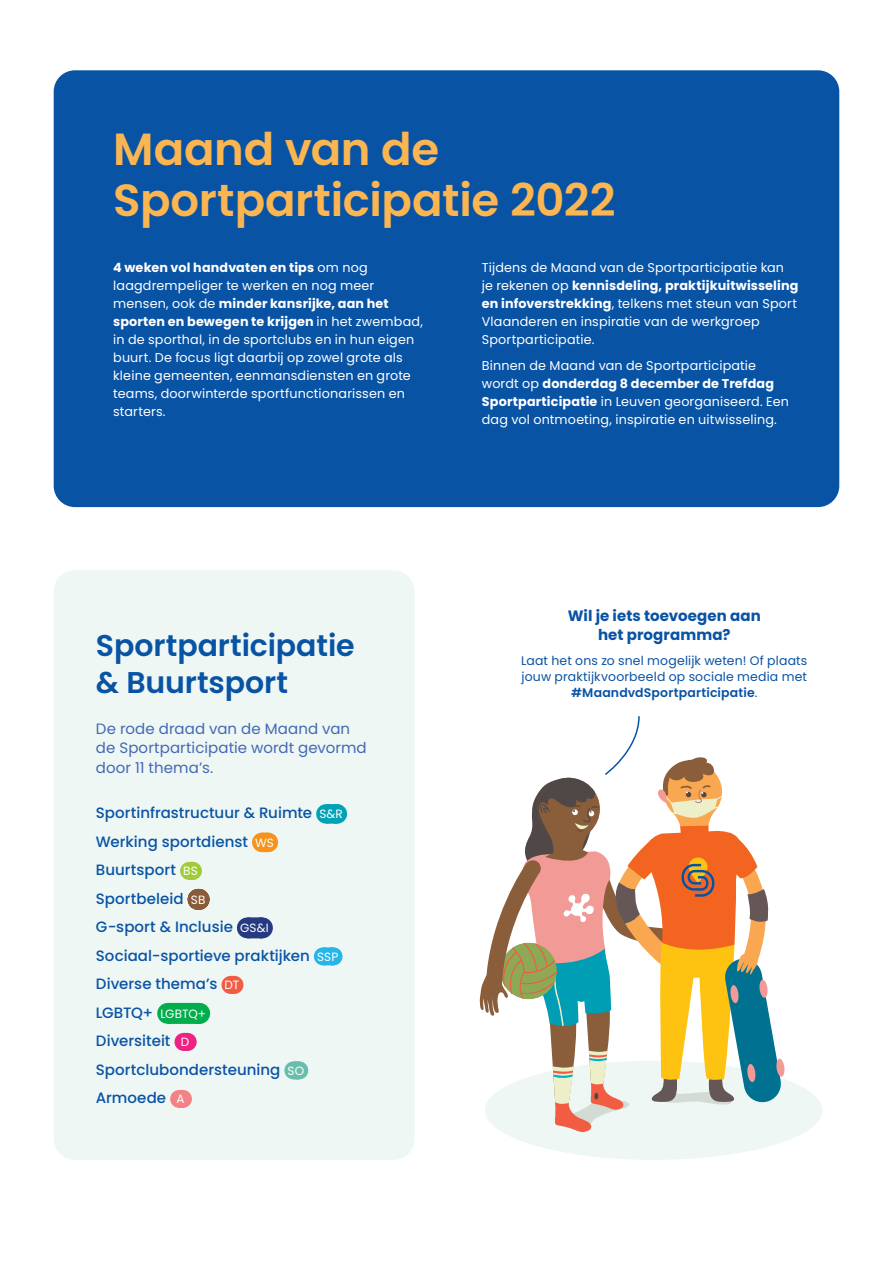
<style>
.page{position:relative;width:893px;height:1263px;background:#fff}
.page>*{position:absolute;margin:0;border:0;box-sizing:border-box;transform-origin:0 0}
.ISB_-_H2{font:600 45px/51px "Poppins";letter-spacing:-.005em;color:#fbb551}
.ISB_-_H2-2{font:600 30px/37.5px "Poppins";letter-spacing:-.005em;color:#0953a5}
.ISB_-thema{font:500 15px "Poppins";color:#0953a5}
.ISb_-_intro_2{font:15px/19.5px "Poppins";letter-spacing:.005em;color:#4369b3}
.ISb_-_intro_2-2{font:700 15px/19.5px "Poppins";letter-spacing:.005em;color:#0953a5;text-align:center}
.ISb_-_intro_2-3{font:12.75px/18px "Poppins";letter-spacing:.01em;color:#fff}
.ISB_-_3_sessie_uitle{font:12.45px/16.2px "Poppins";letter-spacing:.015em;color:#0953a5;text-align:center}
.s1{font-weight:700}
.s2{font-weight:400;font-size:12px;color:#fff}
.s3{font-weight:600}
</style>
<div class="page">
<div style="left:54px;top:70px;width:785px;height:437px;background:#0953a5;border-radius:21px"></div>
<div style="left:54px;top:570px;width:361px;height:590px;background:#eef7f4;border-radius:21px"></div>
<svg style="left:326px;top:804px;width:11px;height:20px"></svg>
<svg style="left:262px;top:833px;width:6px;height:19px"></svg>
<svg style="left:189px;top:862px;width:4px;height:18px"></svg>
<svg style="left:198px;top:889px;width:1px;height:21px"></svg>
<div style="left:247px;top:917px;width:14px;height:21px;background:#253a80"></div>
<svg style="left:254px;top:917px;width:8px;height:21px"></svg>
<svg style="left:323px;top:947px;width:11px;height:18px"></svg>
<svg style="left:230px;top:976px;width:4px;height:18px"></svg>
<div style="left:168px;top:1003px;width:31px;height:21px;background:#03ad4c"></div>
<svg style="left:183px;top:1003px;width:17px;height:21px"></svg>
<svg style="left:183px;top:1033px;width:5px;height:18px"></svg>
<svg style="left:293px;top:1061px;width:6px;height:18px"></svg>
<svg style="left:179px;top:1090px;width:4px;height:18px"></svg>
<div style="left:485px;top:1061px;width:337px;height:99px;background:#eef7f4;border-radius:50%"></div>
<svg style="left:480px;top:716px;width:305px;height:417px"></svg>
<p class="ISB_-_H2" style="left:113px;top:124px;width:504px">Maand van de<br>Sportparticipatie 2022</p>
<p class="ISb_-_intro_2-3" style="left:113px;top:258px;width:311px"><span class="s1">4 weken vol handvaten en tips</span> om nog laagdrempeliger te werken en nog meer mensen, ook de <span class="s1">minder kansrijke, aan het sporten en bewegen te krijgen</span> in het zwembad, in de sporthal, in de sportclubs en in hun eigen buurt. De focus ligt daarbij op zowel grote als kleine gemeenten, eenmansdiensten en grote teams, doorwinterde sportfunctionarissen en starters.</p>
<p class="ISb_-_intro_2-3" style="left:482px;top:258px;width:318px">Tijdens de Maand van de Sportparticipatie kan<br>je rekenen op <span class="s1">kennisdeling, praktijkuitwisseling en infoverstrekking</span>, telkens met steun van Sport Vlaanderen en inspiratie van de werkgroep Sportparticipatie.</p>
<p class="ISb_-_intro_2-3" style="left:482px;top:357px;width:309px">Binnen de Maand van de Sportparticipatie wordt op <span class="s1">donderdag 8 december de Trefdag Sportparticipatie</span> in Leuven georganiseerd. Een dag vol ontmoeting, inspiratie en uitwisseling.</p>
<p class="ISB_-_H2-2" style="left:96px;top:626px;width:260px">Sportparticipatie &amp; Buurtsport</p>
<p class="ISb_-_intro_2" style="left:96px;top:719px;width:272px">De rode draad van de Maand van de Sportparticipatie wordt gevormd door 11 thema’s.</p>
<p class="ISB_-thema" style="left:96px;top:804px;width:248px">Sportinfrastructuur &amp; Ruimte <span class="s2">S&amp;R</span></p>
<p class="ISB_-thema" style="left:96px;top:833px;width:179px">Werking sportdienst <span class="s2">WS</span></p>
<p class="ISB_-thema" style="left:96px;top:861px;width:103px">Buurtsport <span class="s2">BS</span></p>
<p class="ISB_-thema" style="left:96px;top:890px;width:111px">Sportbeleid <span class="s2">SB</span></p>
<p class="ISB_-thema" style="left:96px;top:918px;width:174px">G-sport &amp; Inclusie <span class="s2">GS&amp;I</span></p>
<p class="ISB_-thema" style="left:96px;top:947px;width:244px">Sociaal-sportieve praktijken <span class="s2">SSP</span></p>
<p class="ISB_-thema" style="left:96px;top:975px;width:145px">Diverse thema’s <span class="s2">DT</span></p>
<p class="ISB_-thema" style="left:96px;top:1004px;width:112px">LGBTQ+ <span class="s2">LGBTQ+</span></p>
<p class="ISB_-thema" style="left:96px;top:1032px;width:95px">Diversiteit <span class="s2">D</span></p>
<p class="ISB_-thema" style="left:96px;top:1061px;width:210px">Sportclubondersteuning <span class="s2">SO</span></p>
<p class="ISB_-thema" style="left:96px;top:1089px;width:90px">Armoede <span class="s2">A</span></p>
<p class="ISb_-_intro_2-2" style="left:568px;top:606px;width:195px">Wil je iets toevoegen aan het programma?</p>
<p class="ISB_-_3_sessie_uitle" style="left:521px;top:652px;width:288px">Laat het ons zo snel mogelijk weten! Of plaats jouw praktijkvoorbeeld op sociale media met <span class="s3">#MaandvdSportparticipatie</span>.</p>
</div>
